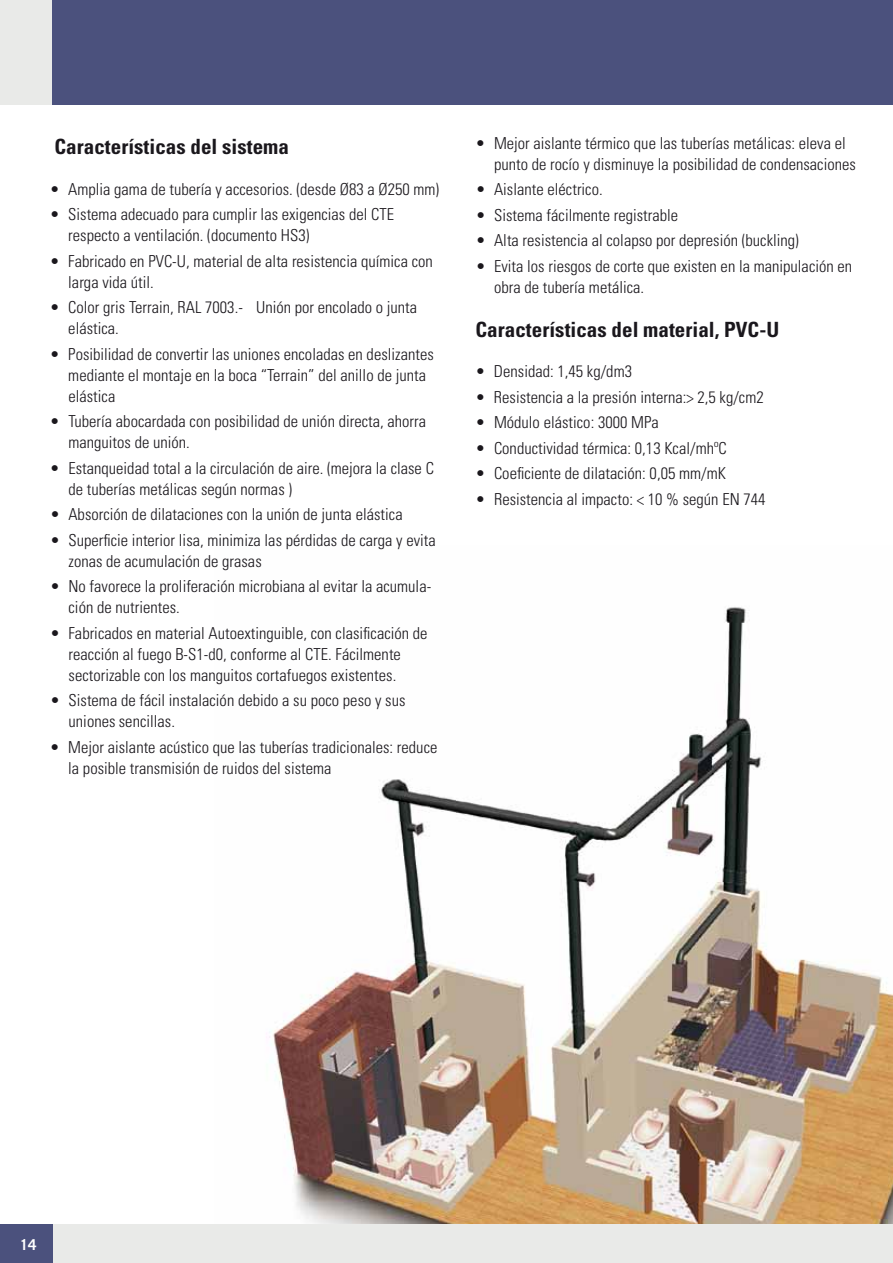
<style>
.page{position:relative;width:893px;height:1263px;background:#fff}
.page>*{position:absolute;margin:0;border:0;box-sizing:border-box;transform-origin:0 0}
.t1{font:700 condensed 21px "Univers LT Std";color:#1a171c}
.t2{font:300 condensed 16.5px/21px "Univers LT Std";color:#1a171c}
.t3{font:700 15px "Trade Gothic";color:#fff}
</style>
<div class="page">
<img style="left:215px;top:607px;width:678px;height:618px">
<div style="left:0;top:0;width:893px;height:104px;background:#4b517d"></div>
<div style="left:0;top:0;width:51px;height:104px;background:#e9eae8"></div>
<div style="left:0;top:1225px;width:893px;height:38px;background:#e9eae8"></div>
<div style="left:0;top:1225px;width:52px;height:38px;background:#4b517d"></div>
<p class="t1" style="left:55px;top:134px;width:236px">Características del sistema</p>
<p class="t2" style="left:50px;top:178px;width:391px">• Amplia gama de tubería y accesorios. (desde Ø83 a Ø250 mm)</p>
<p class="t2" style="left:68px;top:204px;width:327px;text-indent:-18px">• Sistema adecuado para cumplir las exigencias del CTE respecto a ventilación. (documento HS3)</p>
<p class="t2" style="left:68px;top:250px;width:366px;text-indent:-18px">• Fabricado en PVC-U, material de alta resistencia química con larga vida útil.</p>
<p class="t2" style="left:68px;top:297px;width:350px;text-indent:-18px">• Color gris Terrain, RAL 7003.- Unión por encolado o junta elástica.</p>
<p class="t2" style="left:68px;top:343px;width:367px;text-indent:-18px">• Posibilidad de convertir las uniones encoladas en deslizantes mediante el montaje en la boca “Terrain” del anillo de junta elástica</p>
<p class="t2" style="left:68px;top:411px;width:359px;text-indent:-18px">• Tubería abocardada con posibilidad de unión directa, ahorra manguitos de unión.</p>
<p class="t2" style="left:68px;top:457px;width:367px;text-indent:-18px">• Estanqueidad total a la circulación de aire. (mejora la clase C de tuberías metálicas según normas )</p>
<p class="t2" style="left:50px;top:504px;width:354px">• Absorción de dilataciones con la unión de junta elástica</p>
<p class="t2" style="left:68px;top:529px;width:369px;text-indent:-18px">• Superficie interior lisa, minimiza las pérdidas de carga y evita zonas de acumulación de grasas</p>
<p class="t2" style="left:69px;top:576px;width:364px;text-indent:-18px">• No favorece la proliferación microbiana al evitar la acumula&shy;ción de nutrientes.</p>
<p class="t2" style="left:69px;top:622px;width:361px;text-indent:-18px">• Fabricados en material Autoextinguible, con clasificación de reacción al fuego B-S1-d0, conforme al CTE. Fácilmente sectorizable con los manguitos cortafuegos existentes.</p>
<p class="t2" style="left:69px;top:690px;width:338px;text-indent:-18px">• Sistema de fácil instalación debido a su poco peso y sus uniones sencillas.</p>
<p class="t2" style="left:68px;top:736px;width:371px;text-indent:-18px">• Mejor aislante acústico que las tuberías tradicionales: reduce la posible transmisión de ruidos del sistema</p>
<p class="t2" style="left:494px;top:133px;width:363px;text-indent:-18px">• Mejor aislante térmico que las tuberías metálicas: eleva el punto de rocío y disminuye la posibilidad de condensaciones</p>
<p class="t2" style="left:476px;top:179px;width:129px">• Aislante eléctrico.</p>
<p class="t2" style="left:476px;top:205px;width:204px">• Sistema fácilmente registrable</p>
<p class="t2" style="left:476px;top:230px;width:325px">• Alta resistencia al colapso por depresión (buckling)</p>
<p class="t2" style="left:494px;top:256px;width:360px;text-indent:-18px">• Evita los riesgos de corte que existen en la manipulación en obra de tubería metálica.</p>
<p class="t1" style="left:476px;top:317px;width:305px">Características del material, PVC-U</p>
<p class="t2" style="left:476px;top:361px;width:158px">• Densidad: 1,45 kg/dm3</p>
<p class="t2" style="left:476px;top:387px;width:290px">• Resistencia a la presión interna:&gt; 2,5 kg/cm2</p>
<p class="t2" style="left:476px;top:412px;width:185px">• Módulo elástico: 3000 MPa</p>
<p class="t2" style="left:476px;top:438px;width:253px">• Conductividad térmica: 0,13 Kcal/mhºC</p>
<p class="t2" style="left:476px;top:463px;width:252px">• Coeficiente de dilatación: 0,05 mm/mK</p>
<p class="t2" style="left:476px;top:489px;width:291px">• Resistencia al impacto: &lt; 10 % según EN 744</p>
<p class="t3" style="left:20px;top:1235px;width:18px">14</p>
</div>
